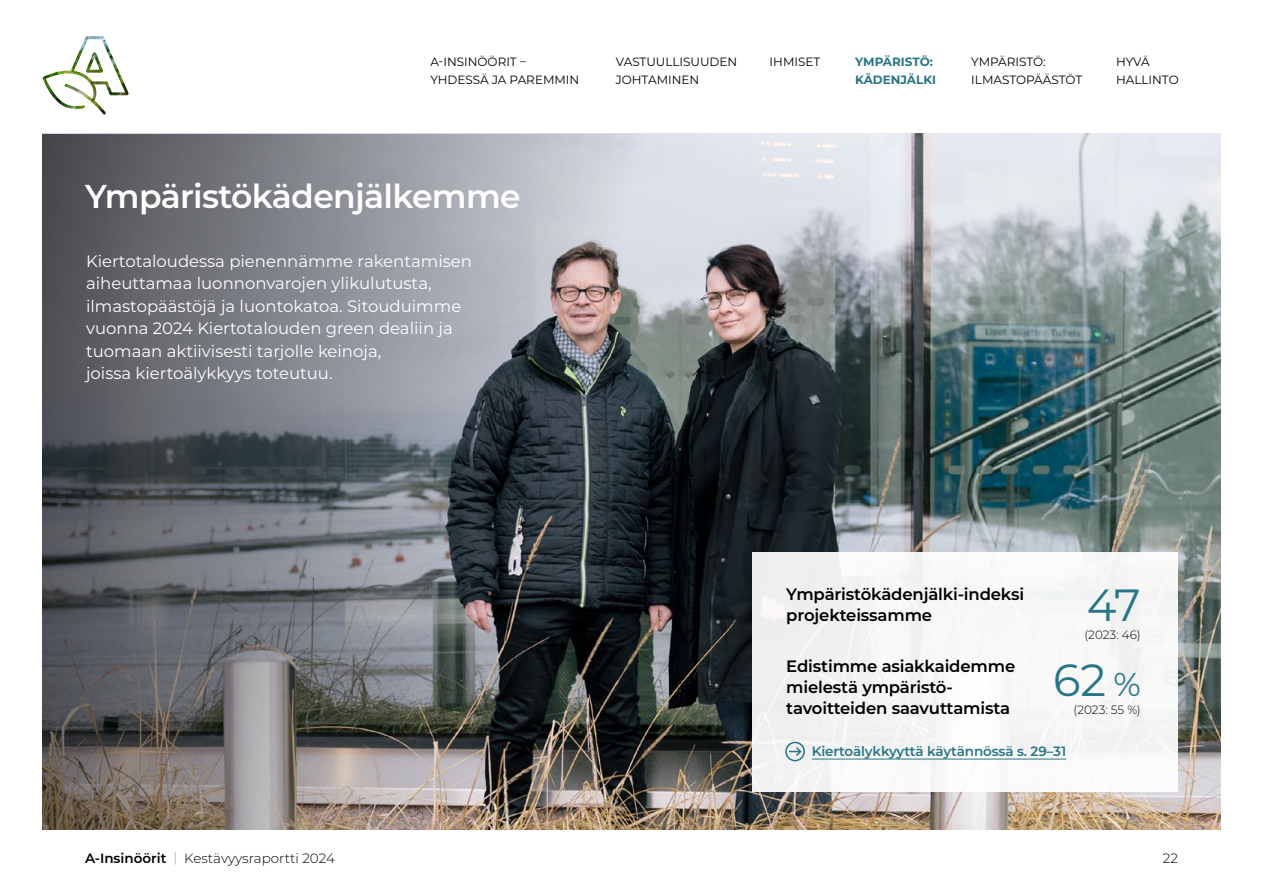
<style>
.page{position:relative;width:1263px;height:893px;background:#fff}
.page>*{position:absolute;margin:0;border:0;box-sizing:border-box;transform-origin:0 0}
.Ingressi_11_15_pt{font:45px "Montserrat";color:#277585}
.H2_Kappaleotsikko{font:600 33px "Montserrat";letter-spacing:-.02em;color:#fff}
.Ingressi_11_15_pt-2{font:16.5px/22.5px "Montserrat";color:#fff}
.H3_Alaotsikko_1__taso__11_14_pt{font:600 16.5px/21px "Montserrat";letter-spacing:-.01em;color:#000}
.t1{font:300 13.5px "Montserrat";color:#000}
.Leipis_9_13_pt{font:600 13.5px "Montserrat";letter-spacing:-.01em;color:#277585}
.t2{font:12px/18px "Montserrat";color:#000}
.t3{font:700 12px/18px "Montserrat";color:#277585}
.Leipis_pieni_8_12_pt{font:300 12px "Montserrat";color:#000}
.s1{font-size:33px}
.s2{font-weight:600}
.s3{color:#a7a9ac}
</style>
<div class="page">
<img style="left:42px;top:36px;width:87px;height:79px">
<img style="left:753px;top:134px;width:467px;height:695px">
<img style="left:43px;top:134px;width:710px;height:695px">
<div style="left:753px;top:552px;width:425px;height:239px;background:#f7f7f7"></div>
<hr style="left:812px;top:759px;width:254px;height:1px;background:#277585">
<svg style="left:785px;top:741px;width:20px;height:21px"></svg>
<p class="t2" style="left:430px;top:52px;width:150px">A-INSINÖÖRIT –<br>YHDESSÄ JA PAREMMIN</p>
<p class="t2" style="left:616px;top:52px;width:123px">VASTUULLISUUDEN<br>JOHTAMINEN</p>
<p class="t2" style="left:770px;top:52px;width:52px">IHMISET</p>
<p class="t3" style="left:855px;top:52px;width:82px">YMPÄRISTÖ:<br>KÄDENJÄLKI</p>
<p class="t2" style="left:971px;top:52px;width:113px">YMPÄRISTÖ:<br>ILMASTOPÄÄSTÖT</p>
<p class="t2" style="left:1116px;top:52px;width:64px">HYVÄ<br>HALLINTO</p>
<h2 class="H2_Kappaleotsikko" style="left:85px;top:173px;width:437px">Ympäristökädenjälkemme</h2>
<p class="Ingressi_11_15_pt-2" style="left:86px;top:249px;width:387px">Kiertotaloudessa pienennämme rakentamisen aiheuttamaa luonnonvarojen ylikulutusta, ilmastopäästöjä ja luontokatoa. Sitouduimme vuonna 2024 Kiertotalouden green dealiin ja tuomaan aktiivisesti tarjolle keinoja,<br>joissa kiertoälykkyys toteutuu.</p>
<p class="H3_Alaotsikko_1__taso__11_14_pt" style="left:786px;top:583px;width:239px">Ympäristökädenjälki-indeksi projekteissamme</p>
<p class="H3_Alaotsikko_1__taso__11_14_pt" style="left:786px;top:655px;width:230px">Edistimme asiakkaidemme mielestä ympäristö&shy;tavoitteiden saavuttamista</p>
<p class="Ingressi_11_15_pt" style="left:1087px;top:574px;width:55px">47</p>
<p class="Leipis_pieni_8_12_pt" style="left:1084px;top:627px;width:58px">(2023: 46)</p>
<p class="Ingressi_11_15_pt" style="left:1053px;top:649px;width:89px">62 <span class="s1">%</span></p>
<p class="Leipis_pieni_8_12_pt" style="left:1073px;top:702px;width:69px">(2023: 55 %)</p>
<p class="Leipis_9_13_pt" style="left:812px;top:742px;width:256px">Kiertoälykkyyttä käytännössä s. 29–31</p>
<p class="t1" style="left:85px;top:849px;width:251px"><span class="s2">A-Insinöörit</span> <span class="s3">|</span> Kestävyysraportti 2024</p>
<p class="t1" style="left:1163px;top:849px;width:17px">22</p>
</div>
